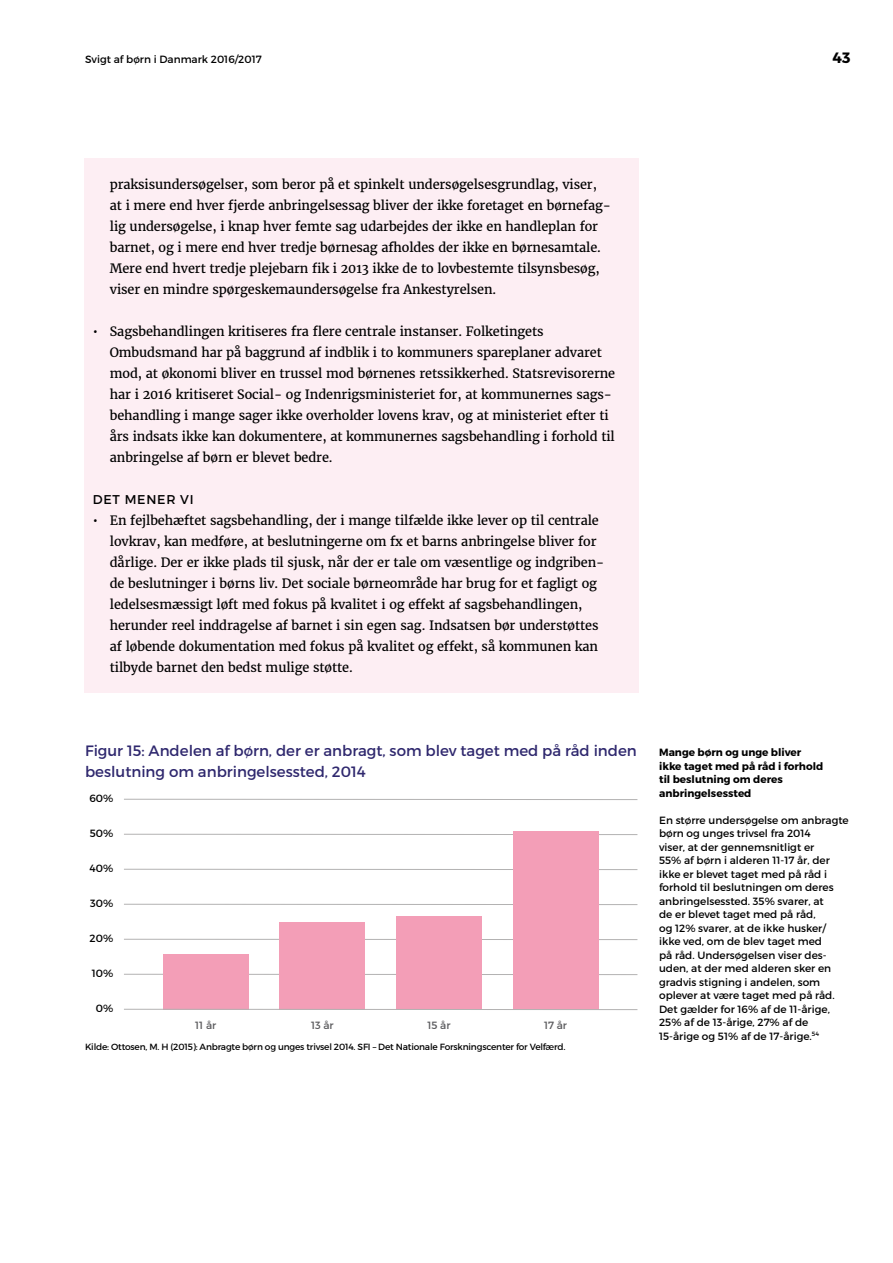
<style>
.page{position:relative;width:893px;height:1263px;background:#fff}
.page>*{position:absolute;margin:0;border:0;box-sizing:border-box;transform-origin:0 0}
.t1{font:15px/21px "Montserrat";color:#2f286e}
.t2{font:700 15px "Montserrat";color:#000}
.t3{font:12.75px/21px "Merriweather";letter-spacing:-.005em;color:#000}
.t4{font:12.75px "Montserrat";letter-spacing:.06em;color:#000}
.t5{font:10.5px/13.5px "Montserrat";color:#000}
.t6{font:700 10.5px/13.5px "Montserrat";color:#000}
.t7{font:10.5px "Montserrat";color:#5a5a5d}
.t8{font:9px "Montserrat";letter-spacing:-.02em;color:#000}
.s1{font-style:italic}
</style>
<div class="page">
<div style="left:84px;top:158px;width:555px;height:535px;background:#fdeef3"></div>
<hr style="left:124px;top:974px;width:513px;height:1px;background:#b3b2b2">
<hr style="left:124px;top:939px;width:513px;height:1px;background:#b3b2b2">
<hr style="left:124px;top:904px;width:513px;height:1px;background:#b3b2b2">
<hr style="left:124px;top:869px;width:513px;height:1px;background:#b3b2b2">
<hr style="left:124px;top:834px;width:513px;height:1px;background:#b3b2b2">
<hr style="left:124px;top:799px;width:513px;height:1px;background:#b3b2b2">
<div style="left:163px;top:954px;width:85px;height:55px;background:#f39eb7"></div>
<div style="left:280px;top:922px;width:85px;height:87px;background:#f39eb7"></div>
<div style="left:396px;top:916px;width:85px;height:93px;background:#f39eb7"></div>
<div style="left:513px;top:831px;width:85px;height:178px;background:#f39eb7"></div>
<hr style="left:124px;top:1009px;width:513px;height:1px;background:#b3b2b2">
<p class="t5" style="left:85px;top:52px;width:178px">Svigt af børn i Danmark 2016/2017</p>
<p class="t2" style="left:833px;top:48px;width:19px">43</p>
<p class="t3" style="left:110px;top:174px;width:503px">praksisundersøgelser, som beror på et spinkelt undersøgelsesgrundlag, viser, at i mere end hver fjerde anbringelsessag bliver der ikke foretaget en børnefag&shy;lig undersøgelse, i knap hver femte sag udarbejdes der ikke en handleplan for barnet, og i mere end hver tredje børnesag afholdes der ikke en børnesamtale.<br>Mere end hvert tredje plejebarn fik i 2013 ikke de to lovbestemte tilsynsbesøg, viser en mindre spørgeskemaundersøgelse fra Ankestyrelsen.</p>
<p class="t3" style="left:110px;top:321px;width:507px;text-indent:-17px">• Sagsbehandlingen kritiseres fra flere centrale instanser. Folketingets Ombudsmand har på baggrund af indblik i to kommuners spareplaner advaret mod, at økonomi bliver en trussel mod børnenes retssikkerhed. Statsrevisorerne har i 2016 kritiseret Social- og Indenrigsministeriet for, at kommunernes sags&shy;behandling i mange sager ikke overholder lovens krav, og at ministeriet efter ti års indsats ikke kan dokumentere, at kommunernes sagsbehandling i forhold til anbringelse af børn er blevet bedre.</p>
<p class="t4" style="left:93px;top:492px;width:102px">DET MENER VI</p>
<p class="t3" style="left:110px;top:510px;width:496px;text-indent:-17px">• En fejlbehæftet sagsbehandling, der i mange tilfælde ikke lever op til centrale lovkrav, kan medføre, at beslutningerne om fx et barns anbringelse bliver for dårlige. Der er ikke plads til sjusk, når der er tale om væsentlige og indgriben&shy;de beslutninger i børns liv. Det sociale børneområde har brug for et fagligt og ledelsesmæssigt løft med fokus på kvalitet i og effekt af sagsbehandlingen, herunder reel inddragelse af barnet i sin egen sag. Indsatsen bør understøttes af løbende dokumentation med fokus på kvalitet og effekt, så kommunen kan tilbyde barnet den bedst mulige støtte.</p>
<p class="t1" style="left:85px;top:740px;width:553px">Figur 15: Andelen af børn, der er anbragt, som blev taget med på råd inden beslutning om anbringelsessted, 2014</p>
<p class="t6" style="left:659px;top:746px;width:166px">Mange børn og unge bliver ikke taget med på råd i forhold til beslutning om deres anbringelsessted</p>
<p class="t5" style="left:659px;top:813px;width:191px">En større undersøgelse om anbragte børn og unges trivsel fra 2014<br>viser, at der gennemsnitligt er<br>55% af børn i alderen 11-17 år, der ikke er blevet taget med på råd i forhold til beslutningen om deres anbringelsessted. 35% svarer, at<br>de er blevet taget med på råd,<br>og 12% svarer, at de ikke husker/ ikke ved, om de blev taget med<br>på råd. Undersøgelsen viser des&shy;uden, at der med alderen sker en gradvis stigning i andelen, som oplever at være taget med på råd.<br>Det gælder for 16% af de 11-årige,<br>25% af de 13-årige, 27% af de<br>15-årige og 51% af de 17-årige.<sup>54</sup></p>
<p class="t8" style="left:85px;top:1041px;width:484px">Kilde: Ottosen, M. H (2015): Anbragte børn og unges trivsel 2014. SFI – Det Nationale Forskningscenter for Velfærd<span class="s1">.</span></p>
<p class="t5" style="left:89px;top:792px;width:25px">60%</p>
<p class="t5" style="left:90px;top:827px;width:25px">50%</p>
<p class="t5" style="left:90px;top:862px;width:25px">40%</p>
<p class="t5" style="left:90px;top:897px;width:25px">30%</p>
<p class="t5" style="left:90px;top:932px;width:25px">20%</p>
<p class="t5" style="left:92px;top:967px;width:23px">10%</p>
<p class="t5" style="left:96px;top:1002px;width:19px">0%</p>
<p class="t7" style="left:195px;top:1019px;width:23px">11 år</p>
<p class="t7" style="left:311px;top:1019px;width:24px">13 år</p>
<p class="t7" style="left:427px;top:1019px;width:25px">15 år</p>
<p class="t7" style="left:544px;top:1019px;width:25px">17 år</p>
</div>
